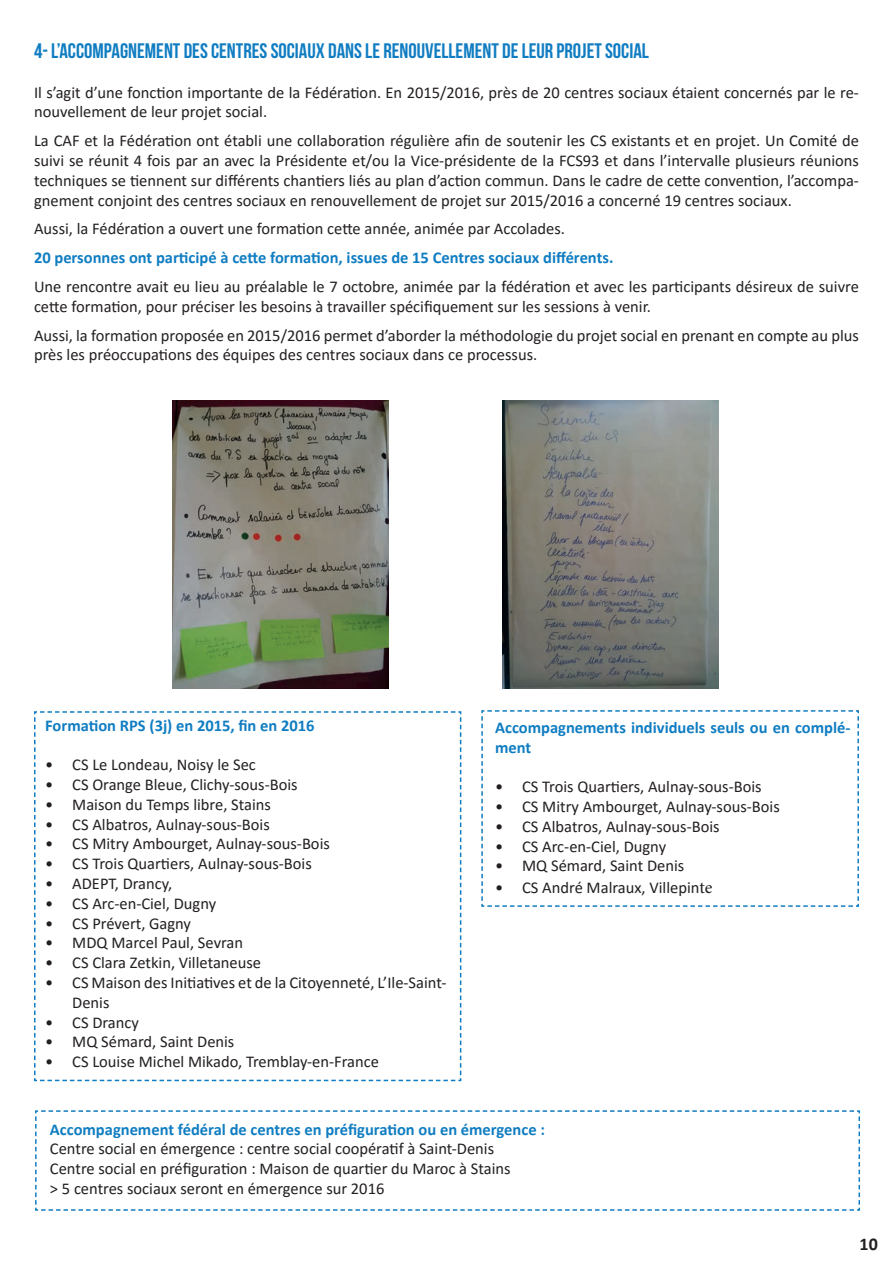
<style>
.page{position:relative;width:893px;height:1263px;background:#fff}
.page>*{position:absolute;margin:0;border:0;box-sizing:border-box;transform-origin:0 0}
.t1{font:21px "Bebas Neue";color:#107dc2}
.t2{font:700 18px "Calibri";color:#231f20}
.t3{font:16.5px/19.8px "Calibri";color:#231f20}
.t4{font:700 16.5px/19.8px "Calibri";color:#107dc2}
.s1{font-family:"Minion Pro";font-size:18px}
</style>
<div class="page">
<img style="left:173px;top:400px;width:216px;height:288px">
<img style="left:503px;top:400px;width:216px;height:288px">
<svg style="left:34px;top:711px;width:428px;height:371px"></svg>
<svg style="left:481px;top:710px;width:378px;height:197px"></svg>
<svg style="left:35px;top:1110px;width:826px;height:101px"></svg>
<p class="t1" style="left:34px;top:39px;width:616px">4- L’ACCOMPAGNEMENT DES CENTRES SOCIAUX DANS LE RENOUVELLEMENT DE LEUR PROJET SOCIAL</p>
<p class="t3" style="left:34px;top:82px;width:826px">Il s’agit d’une fonction importante de la Fédération. En 2015/2016, près de 20 centres sociaux étaient concernés par le re&shy;nouvellement de leur projet social.</p>
<p class="t3" style="left:34px;top:130px;width:826px;text-align:justify">La CAF et la Fédération ont établi une collaboration régulière afin de soutenir les CS existants et en projet. Un Comité de suivi se réunit 4 fois par an avec la Présidente et/ou la Vice-présidente de la FCS93 et dans l’intervalle plusieurs réunions techniques se tiennent sur différents chantiers liés au plan d’action commun. Dans le cadre de cette convention, l’accompa&shy;gnement conjoint des centres sociaux en renouvellement de projet sur 2015/2016 a concerné 19 centres sociaux.</p>
<p class="t3" style="left:34px;top:218px;width:533px">Aussi, la Fédération a ouvert une formation cette année, animée par Accolades.</p>
<p class="t4" style="left:34px;top:247px;width:581px">20 personnes ont participé à cette formation, issues de 15 Centres sociaux différents.</p>
<p class="t3" style="left:34px;top:276px;width:826px">Une rencontre avait eu lieu au préalable le 7 octobre, animée par la fédération et avec les participants désireux de suivre cette formation, pour préciser les besoins à travailler spécifiquement sur les sessions à venir.</p>
<p class="t3" style="left:34px;top:325px;width:826px">Aussi, la formation proposée en 2015/2016 permet d’aborder la méthodologie du projet social en prenant en compte au plus près les préoccupations des équipes des centres sociaux dans ce processus.</p>
<p class="t4" style="left:45px;top:715px;width:271px">Formation RPS (3j) en 2015, fin en 2016</p>
<p class="t3" style="left:45px;top:754px;width:212px">• CS Le Londeau, Noisy le Sec</p>
<p class="t3" style="left:45px;top:774px;width:254px">• CS Orange Bleue, Clichy-sous-Bois</p>
<p class="t3" style="left:45px;top:794px;width:227px">• Maison du Temps libre, Stains</p>
<p class="t3" style="left:45px;top:814px;width:226px">• CS Albatros, Aulnay-sous-Bois</p>
<p class="t3" style="left:45px;top:833px;width:286px">• CS Mitry Ambourget, Aulnay-sous-Bois</p>
<p class="t3" style="left:45px;top:853px;width:268px">• CS Trois Quartiers, Aulnay-sous-Bois</p>
<p class="t3" style="left:45px;top:873px;width:128px">• ADEPT, Drancy,</p>
<p class="t3" style="left:45px;top:893px;width:172px">• CS Arc-en-Ciel, Dugny</p>
<p class="t3" style="left:45px;top:913px;width:147px">• CS Prévert, Gagny</p>
<p class="t3" style="left:45px;top:932px;width:199px">• MDQ Marcel Paul, Sevran</p>
<p class="t3" style="left:45px;top:952px;width:217px">• CS Clara Zetkin, Villetaneuse</p>
<p class="t3" style="left:72px;top:972px;width:376px;text-indent:-27px">• CS Maison des Initiatives et de la Citoyenneté, L’Ile-Saint-<br>Denis</p>
<p class="t3" style="left:45px;top:1012px;width:95px">• CS Drancy</p>
<p class="t3" style="left:45px;top:1031px;width:191px">• MQ Sémard, Saint Denis</p>
<p class="t3" style="left:45px;top:1051px;width:335px">• CS Louise Michel Mikado, Tremblay-en-France</p>
<p class="t4" style="left:495px;top:717px;width:357px">Accompagnements individuels seuls ou en complé&shy;ment</p>
<p class="t3" style="left:495px;top:776px;width:268px">• CS Trois Quartiers, Aulnay-sous-Bois</p>
<p class="t3" style="left:495px;top:796px;width:286px">• CS Mitry Ambourget, Aulnay-sous-Bois</p>
<p class="t3" style="left:495px;top:816px;width:226px">• CS Albatros, Aulnay-sous-Bois</p>
<p class="t3" style="left:495px;top:836px;width:172px">• CS Arc-en-Ciel, Dugny</p>
<p class="t3" style="left:495px;top:855px;width:191px">• MQ Sémard, Saint Denis</p>
<p class="t3" style="left:495px;top:877px;width:219px">• CS André Malraux, Villepin<span class="s1">te</span></p>
<p class="t4" style="left:50px;top:1119px;width:496px">Accompagnement fédéral de centres en préfiguration ou en émergence :</p>
<p class="t3" style="left:50px;top:1139px;width:462px">Centre social en émergence : centre social coopératif à Saint-Denis<br>Centre social en préfiguration : Maison de quartier du Maroc à Stains &gt; 5 centres sociaux seront en émergence sur 2016</p>
<p class="t2" style="left:860px;top:1231px;width:20px">10</p>
</div>
